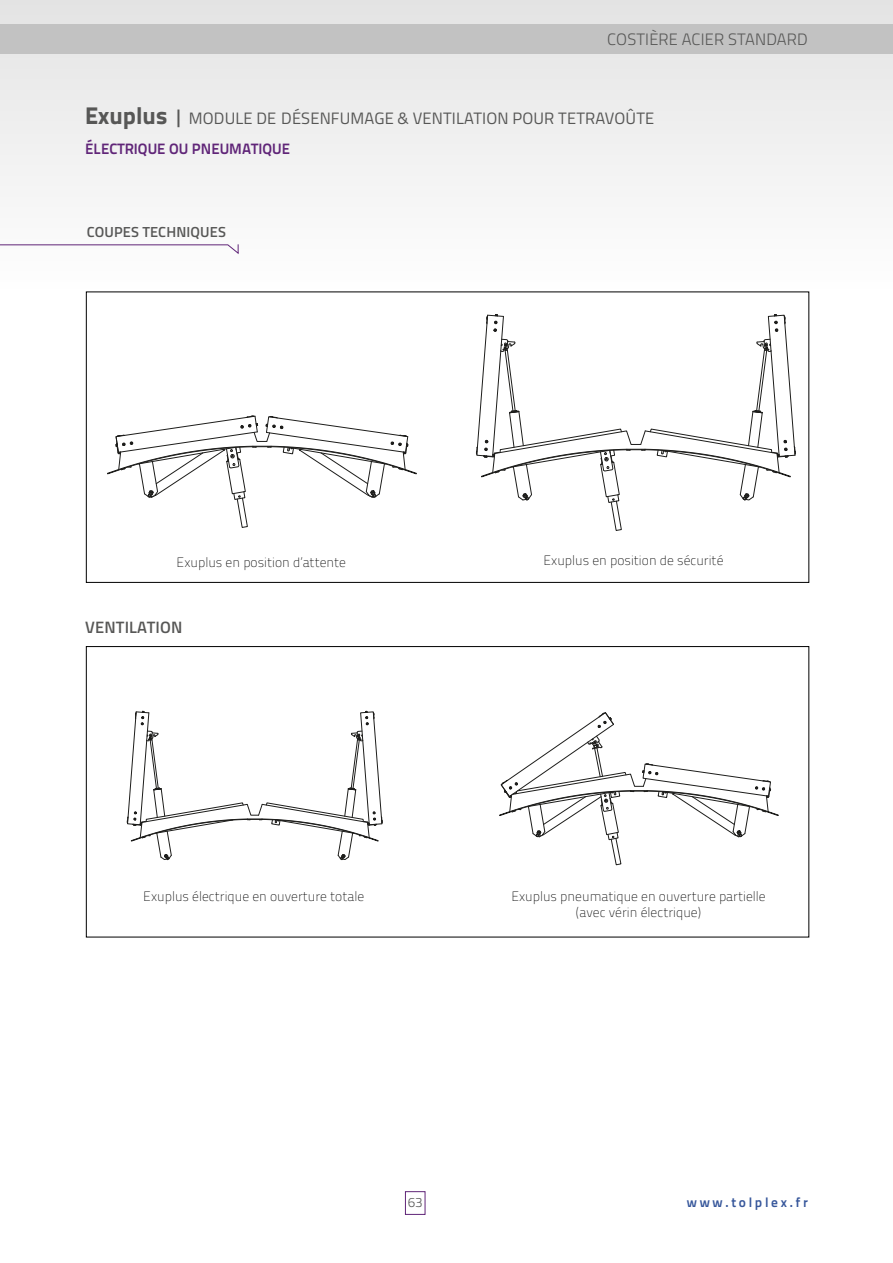
<style>
.page{position:relative;width:893px;height:1263px;background:#fff}
.page>*{position:absolute;margin:0;border:0;box-sizing:border-box;transform-origin:0 0}
.t1{font:16.5px "Titillium";letter-spacing:.01em;color:#575756}
.t2{font:300 16.5px "Titillium Web";letter-spacing:.01em;color:#575756}
.t3{font:600 16.5px "Titillium";letter-spacing:.01em;color:#575756}
.t4{font:700 15px "Titillium Text 22 L";color:#602578}
.t5{font:600 14.55px "Titillium";letter-spacing:.01em;color:#575756}
.t6{font:100 13.5px/16px "Titillium Text 22 L";color:#000;text-align:center}
.t7{font:700 13.5px "Titillium Text 22 L";letter-spacing:.2em;color:#37579b}
.t8{font:300 13.5px "Titillium";color:#575756}
.s1{font-family:"Titillium Text 22 L";font-weight:800;font-size:24px}
.s2{font-family:"Titillium Text 22 L";font-weight:500;font-size:19.8px}
</style>
<div class="page">
<div style="left:0;top:0;width:893px;height:289px;background:linear-gradient(to right,#f1f1f1,#f2f2f2)"></div>
<img style="left:0;top:213px;width:58px;height:76px">
<svg style="left:0;top:244px;width:239px;height:10px"></svg>
<div style="left:0;top:24px;width:893px;height:30px;background:#c2c2c2"></div>
<div style="left:405px;top:1191px;width:20px;height:23px;border:1px solid #602578"></div>
<svg style="left:107px;top:416px;width:310px;height:112px"></svg>
<svg style="left:476px;top:314px;width:320px;height:217px"></svg>
<svg style="left:499px;top:712px;width:279px;height:153px"></svg>
<svg style="left:127px;top:711px;width:256px;height:149px"></svg>
<p class="t2" style="left:607px;top:28px;width:202px">COSTIÈRE ACIER STANDARD</p>
<p class="t1" style="left:85px;top:106px;width:571px"><span class="s1">Exuplus</span> <span class="s2">|</span> MODULE DE DÉSENFUMAGE &amp; VENTILATION POUR TETRAVOÛTE</p>
<p class="t4" style="left:85px;top:137px;width:206px">ÉLECTRIQUE OU PNEUMATIQUE</p>
<p class="t5" style="left:87px;top:221px;width:141px">COUPES TECHNIQUES</p>
<p class="t6" style="left:177px;top:553px;width:171px">Exuplus en position d’attente</p>
<p class="t6" style="left:543px;top:551px;width:182px">Exuplus en position de sécurité</p>
<p class="t3" style="left:85px;top:615px;width:99px">VENTILATION</p>
<p class="t6" style="left:143px;top:888px;width:222px">Exuplus électrique en ouverture totale</p>
<p class="t6" style="left:511px;top:888px;width:256px">Exuplus pneumatique en ouverture partielle (avec vérin électrique)</p>
<p class="t8" style="left:408px;top:1193px;width:17px">63</p>
<p class="t7" style="left:687px;top:1192px;width:123px">www.tolplex.fr</p>
</div>
